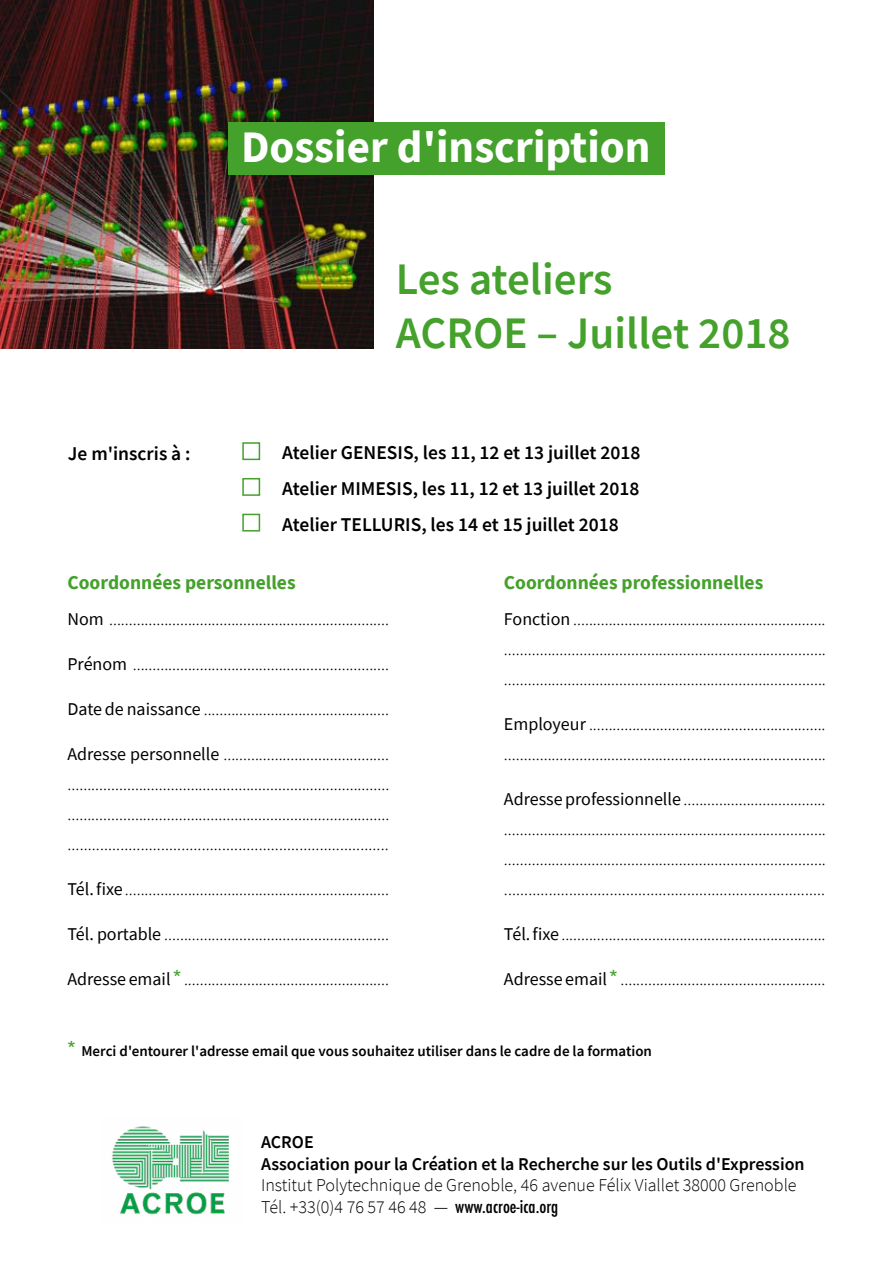
<style>
.page{position:relative;width:893px;height:1263px;background:#fff}
.page>*{position:absolute;margin:0;border:0;box-sizing:border-box;transform-origin:0 0}
.t1{font:600 45px/54px "Source Sans Pro";color:#44a12b}
.t2{font:700 45px "Source Sans Pro";color:#fff}
.t3{font:600 19.5px/36px "Source Sans Pro";color:#000;text-align:justify}
.t4{font:700 19.5px "Source Sans Pro";color:#44a12b}
.t5{font:300 18px/30px "Source Sans Pro";color:#000;text-align:justify}
.t6{font:600 18px/21.6px "Source Sans Pro";color:#000}
.t7{font:600 15px "Source Sans Pro";color:#000}
.s1{font-weight:400}
.s2{font-family:"Arial";font-weight:400;font-size:21px;color:#44a12b}
.s3{font-family:"Futura";font-weight:500;font-stretch:condensed}
</style>
<div class="page">
<img style="left:0;top:0;width:373px;height:349px">
<img style="left:112px;top:1126px;width:117px;height:89px">
<div style="left:229px;top:122px;width:436px;height:52px;background:#44a12b"></div>
<div style="left:242px;top:442px;width:18px;height:18px;border:2px solid #44a12b"></div>
<div style="left:242px;top:478px;width:18px;height:18px;border:2px solid #44a12b"></div>
<div style="left:242px;top:514px;width:18px;height:17px;border:2px solid #44a12b"></div>
<h1 class="t2" style="left:241px;top:116px;width:411px">Dossier d'inscription</h1>
<p class="t3" style="left:68px;top:435px;width:124px">Je m'inscris à :</p>
<h1 class="t1" style="left:396px;top:252px;width:396px">Les ateliers<br>ACROE – Juillet 2018</h1>
<p class="t3" style="left:282px;top:434px;width:360px">Atelier GENESIS, les 11, 12 et 13 juillet 2018<br>Atelier MIMESIS, les 11, 12 et 13 juillet 2018<br>Atelier TELLURIS, les 14 et 15 juillet 2018</p>
<p class="t4" style="left:67px;top:569px;width:230px">Coordonnées personnelles</p>
<p class="t5" style="left:67px;top:604px;width:323px"><span class="s1">Nom</span> .......................................................................</p>
<p class="t5" style="left:67px;top:649px;width:323px"><span class="s1">Prénom</span> .................................................................</p>
<p class="t5" style="left:67px;top:694px;width:323px"><span class="s1">Date de naissance</span> ...............................................</p>
<p class="t5" style="left:67px;top:739px;width:323px"><span class="s1">Adresse personnelle</span> .......................................... ................................................................................. ................................................................................. ...............................................................................</p>
<p class="t5" style="left:67px;top:874px;width:323px"><span class="s1">Tél. fixe</span> ...................................................................</p>
<p class="t5" style="left:67px;top:919px;width:323px"><span class="s1">Tél. portable</span> .........................................................</p>
<p class="t5" style="left:67px;top:964px;width:323px"><span class="s1">Adresse email</span> <span class="s2">*</span> ....................................................</p>
<p class="t4" style="left:504px;top:569px;width:261px">Coordonnées professionnelles</p>
<p class="t5" style="left:504px;top:604px;width:323px"><span class="s1">Fonction</span> ................................................................ ................................................................................. .................................................................................</p>
<p class="t5" style="left:504px;top:709px;width:323px"><span class="s1">Employeur</span> ............................................................ .................................................................................</p>
<p class="t5" style="left:504px;top:784px;width:323px"><span class="s1">Adresse professionnelle</span> .................................... ................................................................................. ................................................................................. ...............................................................................</p>
<p class="t5" style="left:504px;top:919px;width:323px"><span class="s1">Tél. fixe</span> ...................................................................</p>
<p class="t5" style="left:504px;top:964px;width:323px"><span class="s1">Adresse email</span> <span class="s2">*</span> ....................................................</p>
<p class="t7" style="left:67px;top:1041px;width:586px"><span class="s2">*</span> Merci d'entourer l'adresse email que vous souhaitez utiliser dans le cadre de la formation</p>
<p class="t6" style="left:261px;top:1131px;width:545px">ACROE<br>Association pour la Création et la Recherche sur les Outils d'Expression</p>
<p class="t5" style="left:261px;top:1174px;width:537px;line-height:21.6px">Institut Polytechnique de Grenoble, 46 avenue Félix Viallet 38000 Grenoble<br>Tél. +33(0)4 76 57 46 48 — <span class="s3">www.acroe-ica.org</span></p>
</div>
